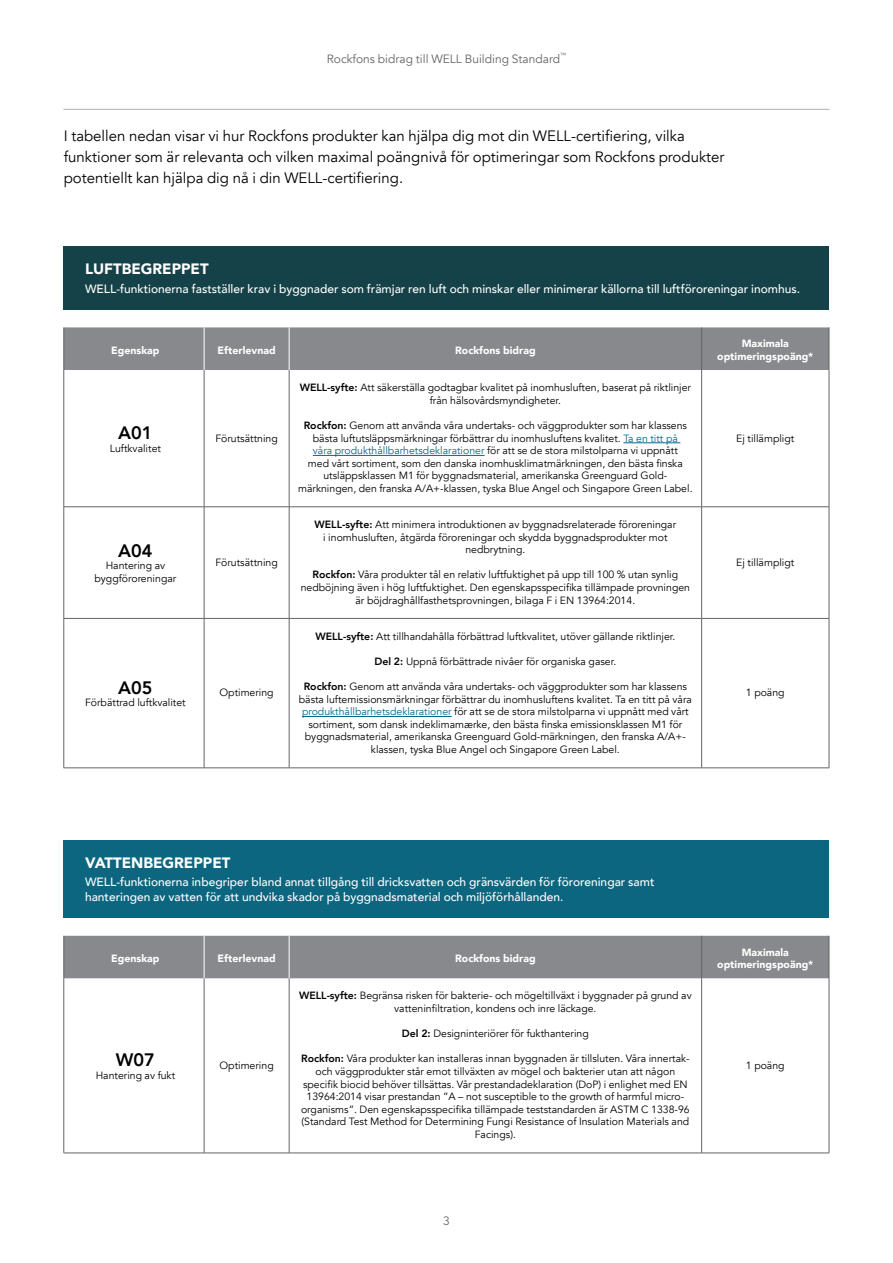
<style>
.page{position:relative;width:893px;height:1263px;background:#fff}
.page>*{position:absolute;margin:0;border:0;box-sizing:border-box;transform-origin:0 0}
.t1{font:800 18px "Avenir";color:#000}
.t2{font:15px/21px "Avenir";color:#000}
.t3{font:900 15px "Avenir";color:#fff}
.t4{font:500 12px/14.4px "Avenir";color:#fff}
.t5{font:12px "Avenir";color:#636466}
.t6{font:10.5px/12.6px "Avenir";color:#000;text-align:center}
.t7{font:900 10.5px/12.6px "Avenir";color:#fff;text-align:center}
.t8{font:6px "Avenir";color:#636466}
.s1{font-weight:800}
.s2{color:#006892}
</style>
<div class="page">
<hr style="left:64px;top:109px;width:765px;height:1px;background:#acaeb1">
<div style="left:65px;top:327px;width:764px;height:43px;background:#87898c"></div>
<hr style="left:64px;top:370px;width:1px;height:137px;background:#636466">
<hr style="left:204px;top:370px;width:1px;height:137px;background:#636466">
<hr style="left:289px;top:370px;width:1px;height:137px;background:#636466">
<hr style="left:701px;top:370px;width:1px;height:137px;background:#636466">
<hr style="left:829px;top:370px;width:1px;height:137px;background:#636466">
<hr style="left:64px;top:506px;width:140px;height:1px;background:#636466">
<hr style="left:64px;top:507px;width:1px;height:111px;background:#636466">
<hr style="left:204px;top:506px;width:85px;height:1px;background:#636466">
<hr style="left:204px;top:507px;width:1px;height:111px;background:#636466">
<hr style="left:289px;top:506px;width:413px;height:1px;background:#636466">
<hr style="left:289px;top:507px;width:1px;height:111px;background:#636466">
<hr style="left:702px;top:506px;width:127px;height:1px;background:#636466">
<hr style="left:701px;top:507px;width:1px;height:111px;background:#636466">
<hr style="left:829px;top:507px;width:1px;height:111px;background:#636466">
<hr style="left:64px;top:618px;width:140px;height:1px;background:#636466">
<hr style="left:64px;top:619px;width:1px;height:149px;background:#636466">
<hr style="left:204px;top:618px;width:85px;height:1px;background:#636466">
<hr style="left:204px;top:619px;width:1px;height:149px;background:#636466">
<hr style="left:289px;top:618px;width:413px;height:1px;background:#636466">
<hr style="left:289px;top:619px;width:1px;height:149px;background:#636466">
<hr style="left:702px;top:618px;width:127px;height:1px;background:#636466">
<hr style="left:701px;top:619px;width:1px;height:149px;background:#636466">
<hr style="left:829px;top:619px;width:1px;height:149px;background:#636466">
<hr style="left:64px;top:768px;width:140px;height:1px;background:#636466">
<hr style="left:204px;top:768px;width:85px;height:1px;background:#636466">
<hr style="left:289px;top:768px;width:413px;height:1px;background:#636466">
<hr style="left:702px;top:768px;width:127px;height:1px;background:#636466">
<hr style="left:64px;top:327px;width:1px;height:43px;background:#636466">
<hr style="left:701px;top:327px;width:1px;height:43px;background:#636466">
<hr style="left:829px;top:327px;width:1px;height:43px;background:#636466">
<hr style="left:204px;top:327px;width:1px;height:43px;background:#fff">
<hr style="left:289px;top:327px;width:1px;height:43px;background:#fff">
<hr style="left:623px;top:443px;width:57px;height:1px;background:#006892">
<hr style="left:313px;top:455px;width:172px;height:1px;background:#006892">
<hr style="left:302px;top:716px;width:150px;height:1px;background:#006892">
<div style="left:65px;top:936px;width:764px;height:42px;background:#87898c"></div>
<hr style="left:64px;top:978px;width:1px;height:175px;background:#636466">
<hr style="left:204px;top:978px;width:1px;height:175px;background:#636466">
<hr style="left:289px;top:978px;width:1px;height:175px;background:#636466">
<hr style="left:701px;top:978px;width:1px;height:175px;background:#636466">
<hr style="left:829px;top:978px;width:1px;height:175px;background:#636466">
<hr style="left:64px;top:1153px;width:140px;height:1px;background:#636466">
<hr style="left:204px;top:1153px;width:85px;height:1px;background:#636466">
<hr style="left:289px;top:1153px;width:413px;height:1px;background:#636466">
<hr style="left:702px;top:1153px;width:127px;height:1px;background:#636466">
<hr style="left:64px;top:936px;width:1px;height:42px;background:#636466">
<hr style="left:701px;top:936px;width:1px;height:42px;background:#636466">
<hr style="left:829px;top:936px;width:1px;height:42px;background:#636466">
<hr style="left:204px;top:936px;width:1px;height:42px;background:#fff">
<hr style="left:289px;top:936px;width:1px;height:42px;background:#fff">
<div style="left:64px;top:247px;width:765px;height:63px;background:#154249"></div>
<div style="left:64px;top:840px;width:765px;height:78px;background:#0c667f"></div>
<p class="t5" style="left:327px;top:52px;width:235px">Rockfons bidrag till WELL Building Standard</p>
<p class="t8" style="left:560px;top:51px;width:7px">™</p>
<p class="t2" style="left:64px;top:126px;width:662px">I tabellen nedan visar vi hur Rockfons produkter kan hjälpa dig mot din WELL-certifiering, vilka funktioner som är relevanta och vilken maximal poängnivå för optimeringar som Rockfons produkter potentiellt kan hjälpa dig nå i din WELL-certifiering.</p>
<h2 class="t3" style="left:85px;top:256px;width:125px">LUFTBEGREPPET</h2>
<p class="t4" style="left:85px;top:281px;width:716px">WELL-funktionerna fastställer krav i byggnader som främjar ren luft och minskar eller minimerar källorna till luftföroreningar inomhus.</p>
<p class="t7" style="left:111px;top:343px;width:50px">Egenskap</p>
<p class="t7" style="left:218px;top:343px;width:59px">Efterlevnad</p>
<p class="t7" style="left:455px;top:343px;width:82px">Rockfons bidrag</p>
<p class="t7" style="left:717px;top:337px;width:98px">Maximala optimeringspoäng*</p>
<h1 class="t1" style="left:118px;top:419px;width:36px">A01</h1>
<p class="t6" style="left:110px;top:442px;width:53px">Luftkvalitet</p>
<p class="t6" style="left:215px;top:432px;width:64px">Förutsättning</p>
<h1 class="t1" style="left:118px;top:537px;width:36px">A04</h1>
<p class="t6" style="left:95px;top:560px;width:83px">Hantering av byggföroreningar</p>
<p class="t6" style="left:215px;top:556px;width:64px">Förutsättning</p>
<h1 class="t1" style="left:118px;top:673px;width:36px">A05</h1>
<p class="t6" style="left:85px;top:697px;width:102px">Förbättrad luftkvalitet</p>
<p class="t6" style="left:220px;top:686px;width:56px">Optimering</p>
<p class="t6" style="left:300px;top:381px;width:393px"><span class="s1">WELL-syfte:</span> Att säkerställa godtagbar kvalitet på inomhusluften, baserat på riktlinjer från hälsovårdsmyndigheter.</p>
<p class="t6" style="left:298px;top:419px;width:396px"><span class="s1">Rockfon:</span> Genom att använda våra undertaks- och väggprodukter som har klassens bästa luftutsläppsmärkningar förbättrar du inomhusluftens kvalitet. <span class="s2">Ta en titt på<br>våra produkthållbarhetsdeklarationer</span> för att se de stora milstolparna vi uppnått<br>med vårt sortiment, som den danska inomhusklimatmärkningen, den bästa finska utsläppsklassen M1 för byggnadsmaterial, amerikanska Greenguard Gold&shy;märkningen, den franska A/A+-klassen, tyska Blue Angel och Singapore Green Label.</p>
<p class="t6" style="left:315px;top:518px;width:363px"><span class="s1">WELL-syfte:</span> Att minimera introduktionen av byggnadsrelaterade föroreningar i inomhusluften, åtgärda föroreningar och skydda byggnadsprodukter mot nedbrytning.</p>
<p class="t6" style="left:301px;top:569px;width:391px"><span class="s1">Rockfon:</span> Våra produkter tål en relativ luftfuktighet på upp till 100 % utan synlig nedböjning även i hög luftfuktighet. Den egenskapsspecifika tillämpade provningen är böjdraghållfasthetsprovningen, bilaga F i EN 13964:2014.</p>
<p class="t6" style="left:736px;top:432px;width:60px">Ej tillämpligt</p>
<p class="t6" style="left:736px;top:556px;width:60px">Ej tillämpligt</p>
<p class="t6" style="left:315px;top:630px;width:361px"><span class="s1">WELL-syfte:</span> Att tillhandahålla förbättrad luftkvalitet, utöver gällande riktlinjer.</p>
<p class="t6" style="left:375px;top:655px;width:243px"><span class="s1">Del 2:</span> Uppnå förbättrade nivåer för organiska gaser.</p>
<p class="t6" style="left:299px;top:680px;width:395px"><span class="s1">Rockfon:</span> Genom att använda våra undertaks- och väggprodukter som har klassens bästa luftemissionsmärkningar förbättrar du inomhusluftens kvalitet. Ta en titt på våra <span class="s2">produkthållbarhetsdeklarationer</span> för att se de stora milstolparna vi uppnått med vårt sortiment, som dansk indeklimamærke, den bästa finska emissionsklassen M1 för byggnadsmaterial, amerikanska Greenguard Gold-märkningen, den franska A/A+- klassen, tyska Blue Angel och Singapore Green Label.</p>
<p class="t6" style="left:746px;top:686px;width:40px">1 poäng</p>
<h2 class="t3" style="left:85px;top:849px;width:147px">VATTENBEGREPPET</h2>
<p class="t4" style="left:85px;top:874px;width:571px">WELL-funktionerna inbegriper bland annat tillgång till dricksvatten och gränsvärden för föroreningar samt hanteringen av vatten för att undvika skador på byggnadsmaterial och miljöförhållanden.</p>
<p class="t7" style="left:111px;top:952px;width:50px">Egenskap</p>
<p class="t7" style="left:218px;top:952px;width:59px">Efterlevnad</p>
<p class="t7" style="left:455px;top:952px;width:82px">Rockfons bidrag</p>
<p class="t7" style="left:717px;top:945px;width:98px">Maximala optimeringspoäng*</p>
<h1 class="t1" style="left:116px;top:1046px;width:40px">W07</h1>
<p class="t6" style="left:96px;top:1069px;width:81px">Hantering av fukt</p>
<p class="t6" style="left:220px;top:1059px;width:56px">Optimering</p>
<p class="t6" style="left:299px;top:990px;width:394px"><span class="s1">WELL-syfte:</span> Begränsa risken för bakterie- och mögeltillväxt i byggnader på grund av vatteninfiltration, kondens och inre läckage.</p>
<p class="t6" style="left:402px;top:1027px;width:188px"><span class="s1">Del 2:</span> Designinteriörer för fukthantering</p>
<p class="t6" style="left:301px;top:1053px;width:390px"><span class="s1">Rockfon:</span> Våra produkter kan installeras innan byggnaden är tillsluten. Våra innertak&shy;och väggprodukter står emot tillväxten av mögel och bakterier utan att någon specifik biocid behöver tillsättas. Vår prestandadeklaration (DoP) i enlighet med EN 13964:2014 visar prestandan ”A – not susceptible to the growth of harmful micro&shy;organisms”. Den egenskapsspecifika tillämpade teststandarden är ASTM C 1338-96 (Standard Test Method for Determining Fungi Resistance of Insulation Materials and Facings).</p>
<p class="t6" style="left:746px;top:1059px;width:40px">1 poäng</p>
<p class="t5" style="left:443px;top:1213px;width:8px">3</p>
</div>
